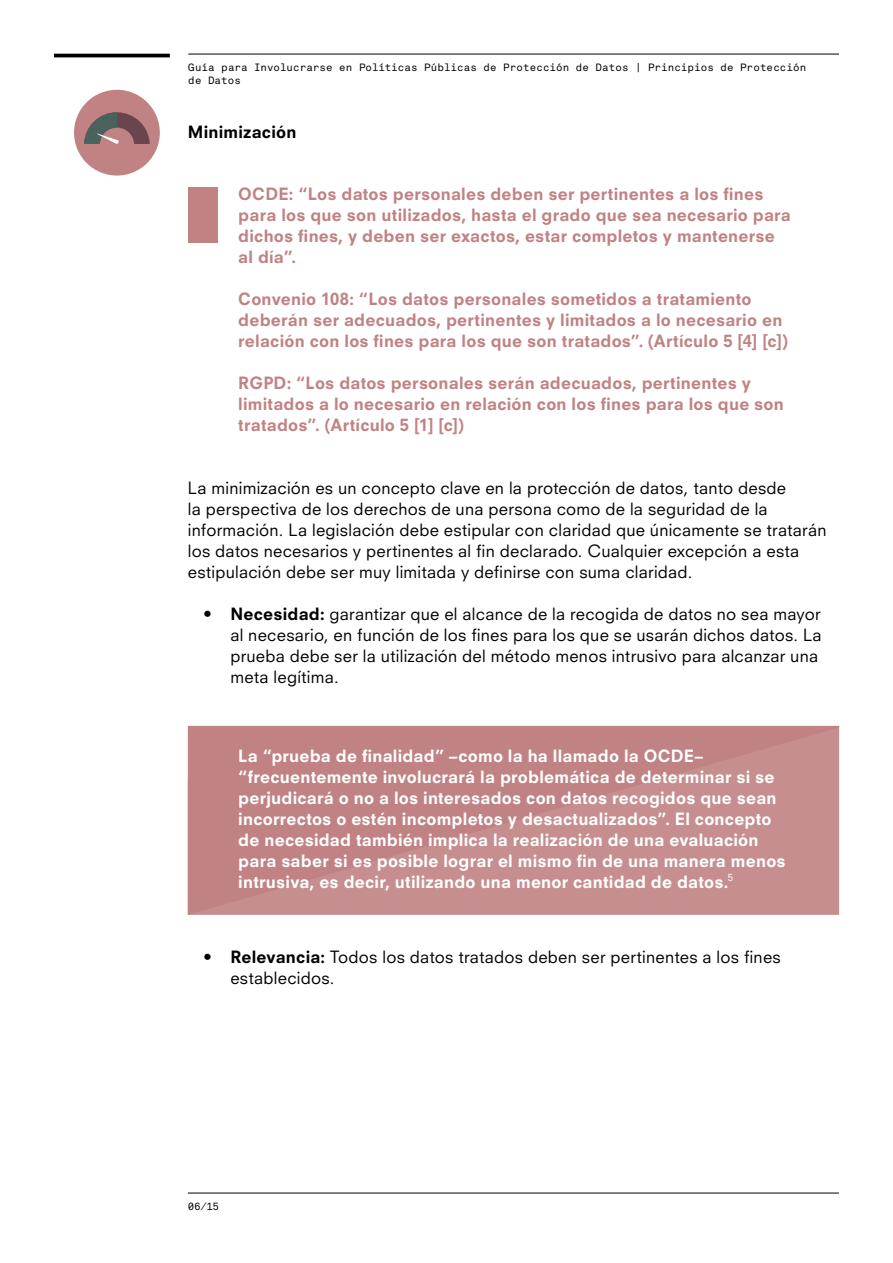
<style>
.page{position:relative;width:893px;height:1263px;background:#fff}
.page>*{position:absolute;margin:0;border:0;box-sizing:border-box;transform-origin:0 0}
.t1{font:16.5px/21px "Neuzeit SLT Std";letter-spacing:.015em;color:#000}
.t2{font:800 16.5px/21px "Neuzeit SLT Std";letter-spacing:.01em;color:#c08283}
.t3{font:800 16.5px/21px "Neuzeit SLT Std";letter-spacing:.01em;color:#fff}
.t4{font:800 16.5px "Neuzeit SLT Std";letter-spacing:.015em;color:#000}
.t5{font:10.5px/13.5px "Akkurat Mono";letter-spacing:.01em;color:#000}
.t6{font:9.6px "Neuzeit SLT Std";color:#fff}
.s1{font-weight:800}
</style>
<div class="page">
<svg style="left:188px;top:726px;width:651px;height:189px;background:#c38889"></svg>
<hr style="left:54px;top:54px;width:116px;height:3px;background:#000">
<hr style="left:188px;top:54px;width:651px;height:1px;background:#000">
<hr style="left:188px;top:1193px;width:651px;height:1px;background:#000">
<div style="left:74px;top:90px;width:86px;height:86px;background:#c08283;border-radius:50%"></div>
<svg style="left:84px;top:112px;width:66px;height:32px"></svg>
<div style="left:188px;top:187px;width:30px;height:56px;background:#c08283"></div>
<p class="t5" style="left:188px;top:60px;width:619px">Guía para Involucrarse en Políticas Públicas de Protección de Datos | Principios de Protección de Datos</p>
<p class="t4" style="left:188px;top:122px;width:110px">Minimización</p>
<p class="t2" style="left:238px;top:184px;width:554px">OCDE: “Los datos personales deben ser pertinentes a los fines para los que son utilizados, hasta el grado que sea necesario para dichos fines, y deben ser exactos, estar completos y mantenerse al día”.</p>
<p class="t2" style="left:238px;top:289px;width:551px">Convenio 108: “Los datos personales sometidos a tratamiento deberán ser adecuados, pertinentes y limitados a lo necesario en relación con los fines para los que son tratados”. (Artículo 5 [4] [c])</p>
<p class="t2" style="left:238px;top:373px;width:547px">RGPD: “Los datos personales serán adecuados, pertinentes y limitados a lo necesario en relación con los fines para los que son tratados”. (Artículo 5 [1] [c])</p>
<p class="t1" style="left:188px;top:477px;width:640px">La minimización es un concepto clave en la protección de datos, tanto desde<br>la perspectiva de los derechos de una persona como de la seguridad de la información. La legislación debe estipular con claridad que únicamente se tratarán los datos necesarios y pertinentes al fin declarado. Cualquier excepción a esta estipulación debe ser muy limitada y definirse con suma claridad.</p>
<p class="t1" style="left:230px;top:603px;width:593px;text-indent:-27px"><span class="s1">• Necesidad:</span> garantizar que el alcance de la recogida de datos no sea mayor al necesario, en función de los fines para los que se usarán dichos datos. La prueba debe ser la utilización del método menos intrusivo para alcanzar una meta legítima.</p>
<p class="t3" style="left:238px;top:745px;width:549px">La “prueba de finalidad” –como la ha llamado la OCDE– “frecuentemente involucrará la problemática de determinar si se perjudicará o no a los interesados con datos recogidos que sean incorrectos o estén incompletos y desactualizados”. El concepto de necesidad también implica la realización de una evaluación para saber si es posible lograr el mismo fin de una manera menos intrusiva, es decir, utilizando una menor cantidad de datos.</p>
<p class="t6" style="left:728px;top:872px;width:7px">5</p>
<p class="t1" style="left:230px;top:946px;width:552px;text-indent:-27px"><span class="s1">• Relevancia:</span> Todos los datos tratados deben ser pertinentes a los fines establecidos.</p>
<p class="t5" style="left:188px;top:1199px;width:33px">06/15</p>
</div>
